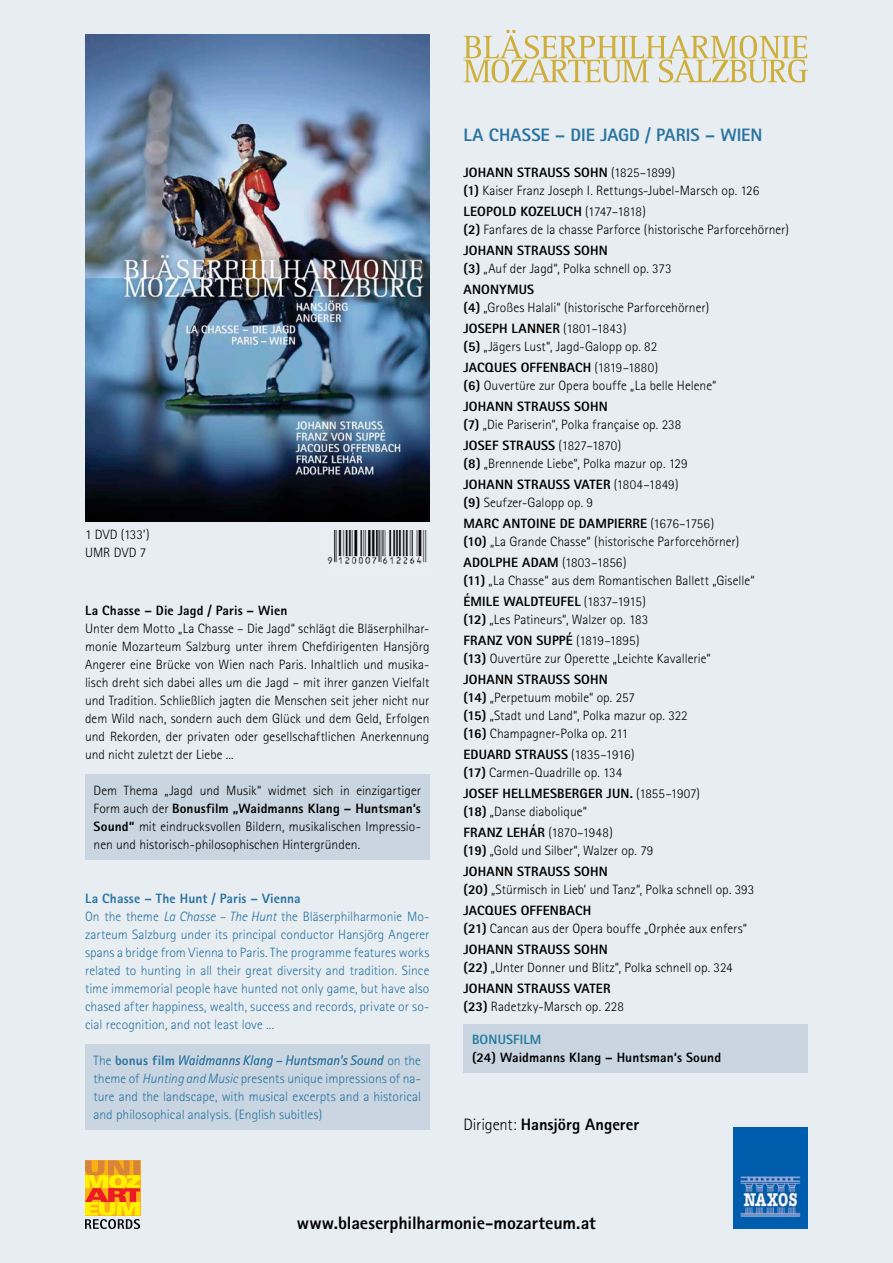
<style>
.page{position:relative;width:893px;height:1263px;background:#e8edf2}
.page>*{position:absolute;margin:0;border:0;box-sizing:border-box;transform-origin:0 0}
.t1{font:800 18px "Rotis Sans Serif";letter-spacing:-.005em;color:#000}
.t2{font:800 18px "Rotis Sans Serif";color:#2873a0}
.t3{font:800 16.5px "Rotis Sans Serif";color:#000}
.t4{font:300 13.5px/18px "Rotis Sans Serif";letter-spacing:.005em;color:#000}
.t5{font:300 13.5px/18px "Rotis Sans Serif";letter-spacing:.005em;color:#2873a0}
.t6{font:800 13.5px/18px "Rotis Sans Serif";letter-spacing:.01em;color:#000}
.t7{font:800 13.5px "Rotis Sans Serif";letter-spacing:.01em;color:#2873a0}
.t8{font:800 13.5px "Rotis Sans Serif";letter-spacing:.01em;color:#277a9f}
.s1{font-weight:800}
.s2{font-style:italic}
.s3{font-weight:300}
</style>
<div class="page">
<div style="left:85px;top:775px;width:344px;height:85px;background:#c9d5e1"></div>
<div style="left:85px;top:1045px;width:344px;height:85px;background:#c9d5e1"></div>
<img style="left:85px;top:35px;width:344px;height:487px">
<svg style="left:179px;top:1055px;width:205px;height:13px"></svg>
<hr style="left:327px;top:567px;width:102px;height:3px;background:#e8edf2">
<img style="left:327px;top:530px;width:102px;height:37px">
<div style="left:463px;top:1024px;width:345px;height:49px;background:#c9d5e1"></div>
<img style="left:733px;top:1127px;width:75px;height:102px">
<svg style="left:463px;top:30px;width:345px;height:53px;background:#e1dbbf"></svg>
<svg style="left:85px;top:1160px;width:55px;height:69px;background:#e2a431"></svg>
<p class="t4" style="left:85px;top:526px;width:66px">1 DVD (133’)<br>UMR DVD 7</p>
<p class="t6" style="left:85px;top:601px;width:204px">La Chasse – Die Jagd / Paris – Wien</p>
<p class="t4" style="left:85px;top:619px;width:346px;text-align:justify">Unter dem Motto „La Chasse – Die Jagd“ schlägt die Bläserphilhar&shy;monie Mozarteum Salzburg unter ihrem Chefdirigenten Hansjörg Angerer eine Brücke von Wien nach Paris. Inhaltlich und musika&shy;lisch dreht sich dabei alles um die Jagd – mit ihrer ganzen Vielfalt und Tradition. Schließlich jagten die Menschen seit jeher nicht nur dem Wild nach, sondern auch dem Glück und dem Geld, Erfolgen und Rekorden, der privaten oder gesellschaftlichen Anerkennung und nicht zuletzt der Liebe ...</p>
<p class="t4" style="left:94px;top:781px;width:329px;text-align:justify">Dem Thema „Jagd und Musik“ widmet sich in einzigartiger Form auch der <span class="s1">Bonusfilm „Waidmanns Klang – Huntsman‘s Sound“</span> mit eindrucksvollen Bildern, musikalischen Impressio&shy;nen und historisch-philosophischen Hintergründen.</p>
<p class="t5" style="left:85px;top:889px;width:346px"><span class="s1">La Chasse – The Hunt / Paris – Vienna<br></span>On the theme <span class="s2">La Chasse – The Hunt</span> the Bläserphilharmonie Mo&shy;zarteum Salzburg under its principal conductor Hansjörg Angerer spans a bridge from Vienna to Paris. The programme features works related to hunting in all their great diversity and tradition. Since time immemorial people have hunted not only game, but have also chased after happiness, wealth, success and records, private or so&shy;cial recognition, and not least love ...</p>
<p class="t7" style="left:94px;top:1052px;width:83px"><span class="s3">The</span> bonus film</p>
<p class="t5" style="left:94px;top:1051px;width:329px;text-align:justify;text-indent:294px">on the theme of <span class="s2">Hunting and Music</span> presents unique impressions of na&shy;ture and the landscape, with musical excerpts and a historical and philosophical analysis. (English subitles)</p>
<h1 class="t2" style="left:463px;top:123px;width:300px">LA CHASSE – DIE JAGD / PARIS – WIEN</h1>
<p class="t4" style="left:463px;top:163px;width:297px"><span class="s1">JOHANN STRAUSS SOHN</span> (1825–1899)<br><span class="s1">(1)</span> Kaiser Franz Joseph I. Rettungs-Jubel-Marsch op. 126</p>
<p class="t4" style="left:463px;top:202px;width:327px"><span class="s1">LEOPOLD KOZELUCH</span> (1747–1818)<br><span class="s1">(2)</span> Fanfares de la chasse Parforce (historische Parforcehörner)</p>
<p class="t4" style="left:463px;top:241px;width:209px"><span class="s1">JOHANN STRAUSS SOHN<br>(3)</span> „Auf der Jagd“, Polka schnell op. 373</p>
<p class="t4" style="left:463px;top:280px;width:247px"><span class="s1">ANONYMUS<br>(4)</span> „Großes Halali“ (historische Parforcehörner)</p>
<p class="t4" style="left:463px;top:319px;width:195px"><span class="s1">JOSEPH LANNER</span> (1801–1843)<br><span class="s1">(5)</span> „Jägers Lust“, Jagd-Galopp op. 82</p>
<p class="t4" style="left:463px;top:358px;width:254px"><span class="s1">JACQUES OFFENBACH</span> (1819–1880)<br><span class="s1">(6)</span> Ouvertüre zur Opera bouffe „La belle Helene“</p>
<p class="t4" style="left:463px;top:397px;width:219px"><span class="s1">JOHANN STRAUSS SOHN<br>(7)</span> „Die Pariserin“, Polka française op. 238</p>
<p class="t4" style="left:463px;top:436px;width:226px"><span class="s1">JOSEF STRAUSS</span> (1827–1870)<br><span class="s1">(8)</span> „Brennende Liebe“, Polka mazur op. 129</p>
<p class="t4" style="left:463px;top:475px;width:217px"><span class="s1">JOHANN STRAUSS VATER</span> (1804–1849) <span class="s1">(9)</span> Seufzer-Galopp op. 9</p>
<p class="t4" style="left:463px;top:514px;width:277px"><span class="s1">MARC ANTOINE DE DAMPIERRE</span> (1676–1756) <span class="s1">(10)</span> „La Grande Chasse“ (historische Parforcehörner)</p>
<p class="t4" style="left:463px;top:553px;width:293px"><span class="s1">ADOLPHE ADAM</span> (1803–1856)<br><span class="s1">(11)</span> „La Chasse“ aus dem Romantischen Ballett „Giselle“</p>
<p class="t4" style="left:463px;top:592px;width:186px"><span class="s1">ÉMILE WALDTEUFEL</span> (1837–1915) <span class="s1">(12)</span> „Les Patineurs“, Walzer op. 183</p>
<p class="t4" style="left:463px;top:631px;width:249px"><span class="s1">FRANZ VON SUPPÉ</span> (1819–1895)<br><span class="s1">(13)</span> Ouvertüre zur Operette „Leichte Kavallerie“</p>
<p class="t4" style="left:463px;top:670px;width:226px"><span class="s1">JOHANN STRAUSS SOHN<br>(14)</span> „Perpetuum mobile“ op. 257<br><span class="s1">(15)</span> „Stadt und Land“, Polka mazur op. 322 <span class="s1">(16)</span> Champagner-Polka op. 211</p>
<p class="t4" style="left:463px;top:745px;width:173px"><span class="s1">EDUARD STRAUSS</span> (1835–1916) <span class="s1">(17)</span> Carmen-Quadrille op. 134</p>
<p class="t4" style="left:463px;top:784px;width:238px"><span class="s1">JOSEF HELLMESBERGER JUN.</span> (1855–1907) <span class="s1">(18)</span> „Danse diabolique“</p>
<p class="t4" style="left:463px;top:823px;width:191px"><span class="s1">FRANZ LEHÁR</span> (1870–1948)<br><span class="s1">(19)</span> „Gold und Silber“, Walzer op. 79</p>
<p class="t4" style="left:463px;top:862px;width:292px"><span class="s1">JOHANN STRAUSS SOHN<br>(20)</span> „Stürmisch in Lieb’ und Tanz“, Polka schnell op. 393</p>
<p class="t4" style="left:463px;top:901px;width:285px"><span class="s1">JACQUES OFFENBACH<br>(21)</span> Cancan aus der Opera bouffe „Orphée aux enfers“</p>
<p class="t4" style="left:463px;top:940px;width:271px"><span class="s1">JOHANN STRAUSS SOHN<br>(22)</span> „Unter Donner und Blitz“, Polka schnell op. 324</p>
<p class="t6" style="left:463px;top:979px;width:162px">JOHANN STRAUSS VATER (23) <span class="s3">Radetzky-Marsch op. 228</span></p>
<p class="t8" style="left:472px;top:1030px;width:71px">BONUSFILM</p>
<p class="t6" style="left:472px;top:1048px;width:251px">(24) Waidmanns Klang – Huntsman‘s Sound</p>
<p class="t3" style="left:463px;top:1114px;width:177px"><span class="s3">Dirigent:</span> Hansjörg Angerer</p>
<h1 class="t1" style="left:297px;top:1211px;width:300px">www.blaeserphilharmonie-mozarteum.at</h1>
</div>
